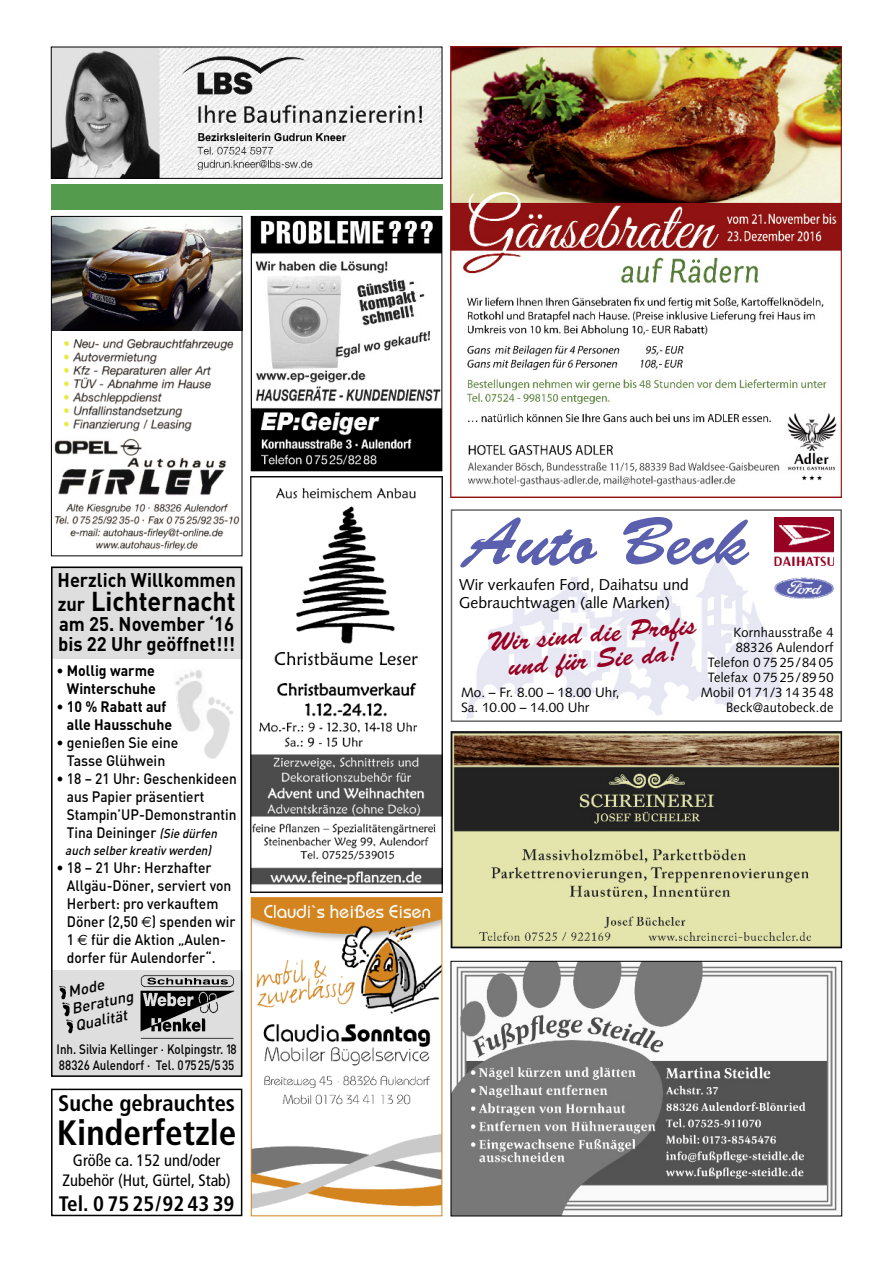
<style>
.page{position:relative;width:893px;height:1263px;background:#fff}
.page>*{position:absolute;margin:0;border:0;box-sizing:border-box;transform-origin:0 0}
.t1{font:67.5px "Brush Script";color:#5a60ad}
.t2{font:700 condensed 35.25px "Frutiger";color:#000}
.t3{font:27px/25.5px "Brush Script";color:#970022;text-align:center}
.t4{font:700 27px "DIN";color:#000;scale:.93 1}
.t5{font:700 condensed 22.5px "Frutiger";color:#000}
.t6{font:700 condensed 21px "Frutiger";color:#000}
.t7{font:700 19.5px/20.2px "DIN";color:#000;scale:.94 1}
.t8{font:700 19.5px "DIN";color:#000;scale:.93 1}
.t9{font:condensed 16.5px/19.5px "Frutiger";color:#000;text-align:center}
.t10{font:15.75px/18px "Syntax";color:#000}
.t11{font:500 15px/18px "DIN";color:#000;scale:.94 1}
.t12{font:700 15px/18px "DIN";color:#000;text-align:right;scale:.94 1}
.t13{font:italic 500 15px/17.2px "DIN";color:#000}
.t14{font:13.5px/15px "Syntax";letter-spacing:.02em;color:#000;text-align:right;scale:.95 1}
.t15{font:500 13.5px/15.8px "DIN";color:#000;scale:.86 1}
.t16{font:13.5px/15px "Syntax";color:#000}
.t17{font:italic 500 12.75px "DIN";color:#000;scale:.91 1}
.s1{font-size:19.5px}
.s2{font-weight:500}
.s3{font-style:italic;font-size:12.75px}
.s4{font-family:"Euro Sans";font-weight:400}
</style>
<div class="page">
<img style="left:53px;top:218px;width:187px;height:113px">
<img style="left:54px;top:438px;width:186px;height:113px">
<img style="left:63px;top:338px;width:171px;height:94px">
<div style="left:51px;top:216px;width:191px;height:340px;border:1px solid #000"></div>
<img style="left:253px;top:218px;width:187px;height:251px">
<div style="left:251px;top:216px;width:191px;height:255px;border:1px solid #000"></div>
<img style="left:253px;top:899px;width:187px;height:310px">
<div style="left:251px;top:897px;width:191px;height:319px;border:1px solid #d2841f"></div>
<div style="left:51px;top:1089px;width:191px;height:127px;border:2px solid #000"></div>
<div style="left:51px;top:567px;width:191px;height:92px;background:#dedede"></div>
<div style="left:51px;top:970px;width:191px;height:107px;background:#dedede"></div>
<div style="left:51px;top:567px;width:191px;height:510px;border:2px solid #000"></div>
<img style="left:140px;top:976px;width:95px;height:63px">
<img style="left:59px;top:986px;width:7px;height:14px">
<svg style="left:63px;top:1003px;width:10px;height:30px"></svg>
<img style="left:174px;top:670px;width:28px;height:62px">
<img style="left:193px;top:692px;width:40px;height:67px">
<img style="left:251px;top:476px;width:191px;height:417px">
<img style="left:451px;top:47px;width:391px;height:450px">
<img style="left:466px;top:549px;width:315px;height:170px">
<div style="left:451px;top:509px;width:391px;height:213px;border:2px solid #666"></div>
<div style="left:774px;top:575px;width:59px;height:28px;background:#fff"></div>
<img style="left:774px;top:577px;width:59px;height:22px">
<div style="left:774px;top:518px;width:59px;height:52px;background:linear-gradient(to right,#fff,#fff)"></div>
<img style="left:774px;top:518px;width:59px;height:47px">
<img style="left:53px;top:49px;width:387px;height:128px">
<div style="left:51px;top:47px;width:391px;height:132px;border:1px solid #000"></div>
<img style="left:453px;top:963px;width:384px;height:251px">
<div style="left:451px;top:961px;width:391px;height:255px;border:1px solid #000"></div>
<img style="left:453px;top:733px;width:387px;height:213px">
<div style="left:451px;top:731px;width:391px;height:217px;border:1px solid #000"></div>
<div style="left:51px;top:184px;width:391px;height:26px;background:#549b4d"></div>
<h3 class="t8" style="left:58px;top:569px;width:193px">Herzlich Willkommen</h3>
<h3 class="t4" style="left:58px;top:586px;width:193px"><span class="s1">zur</span> Lichternacht</h3>
<h3 class="t7" style="left:58px;top:614px;width:190px">am 25. November ‘16 bis 22 Uhr geöffnet!!!</h3>
<p class="t12" style="left:56px;top:662px;width:107px"><span class="s2">•</span> Mollig warme<br>Winterschuhe</p>
<p class="t12" style="left:67px;top:698px;width:113px;text-align:left;text-indent:-11px"><span class="s2">•</span> 10 % Rabatt auf alle Hausschuhe</p>
<p class="t11" style="left:56px;top:734px;width:131px;text-align:center">• genießen Sie eine<br>Tasse Glühwein</p>
<p class="t11" style="left:67px;top:770px;width:182px;text-indent:-10px">• 18 – 21 Uhr: Geschenkideen aus Papier präsentiert<br>Stampin’UP-Demonstrantin<br>Tina Deininger <span class="s3">(Siedürfen</span></p>
<p class="t17" style="left:65px;top:843px;width:165px">auch selber kreativ werden)</p>
<p class="t11" style="left:67px;top:859px;width:181px;text-indent:-11px">• 18 – 21 Uhr: Herzhafter<br>Allgäu-Döner, serviert von<br>Herbert: pro verkauftem<br>Döner (2,50 <span class="s4">€</span>) spenden wir<br>1 <span class="s4">€</span> für die Aktion „Aulen&shy;dorfer für Aulendorfer“.</p>
<p class="t13" style="left:66px;top:983px;width:64px;rotate:-12deg">Mode<br>Beratung<br>Qualität</p>
<p class="t15" style="left:57px;top:1042px;width:211px">Inh. Silvia Kellinger · Kolpingstr. 18<br>88326 Aulendorf · Tel. 07525/535</p>
<h3 class="t5" style="left:58px;top:1094px;width:178px">Suche gebrauchtes</h3>
<h2 class="t2" style="left:57px;top:1119px;width:181px">Kinderfetzle</h2>
<p class="t9" style="left:63px;top:1152px;width:170px">Größe ca. 152 und/oder<br>Zubehör (Hut, Gürtel, Stab)</p>
<h3 class="t6" style="left:59px;top:1195px;width:177px">Tel. 0 75 25/92 43 39</h3>
<h1 class="t1" style="left:465px;top:516px;width:285px">Auto Beck</h1>
<p class="t10" style="left:459px;top:577px;width:231px">Wir verkaufen Ford, Daihatsu und<br>Gebrauchtwagen (alle Marken)</p>
<h3 class="t3" style="left:486px;top:633px;width:212px;rotate:-5deg">Wir sind die Profis und für Sie da!</h3>
<p class="t14" style="left:701px;top:626px;width:141px">Kornhausstraße 4<br>88326 Aulendorf<br>Telefon 0 75 25/84 05<br>Telefax 0 75 25/89 50<br>Mobil 01 71/3 14 35 48<br>Beck@autobeck.de</p>
<p class="t16" style="left:461px;top:686px;width:160px">Mo. – Fr. 8.00 – 18.00 Uhr,<br>Sa. 10.00 – 14.00 Uhr</p>
</div>
